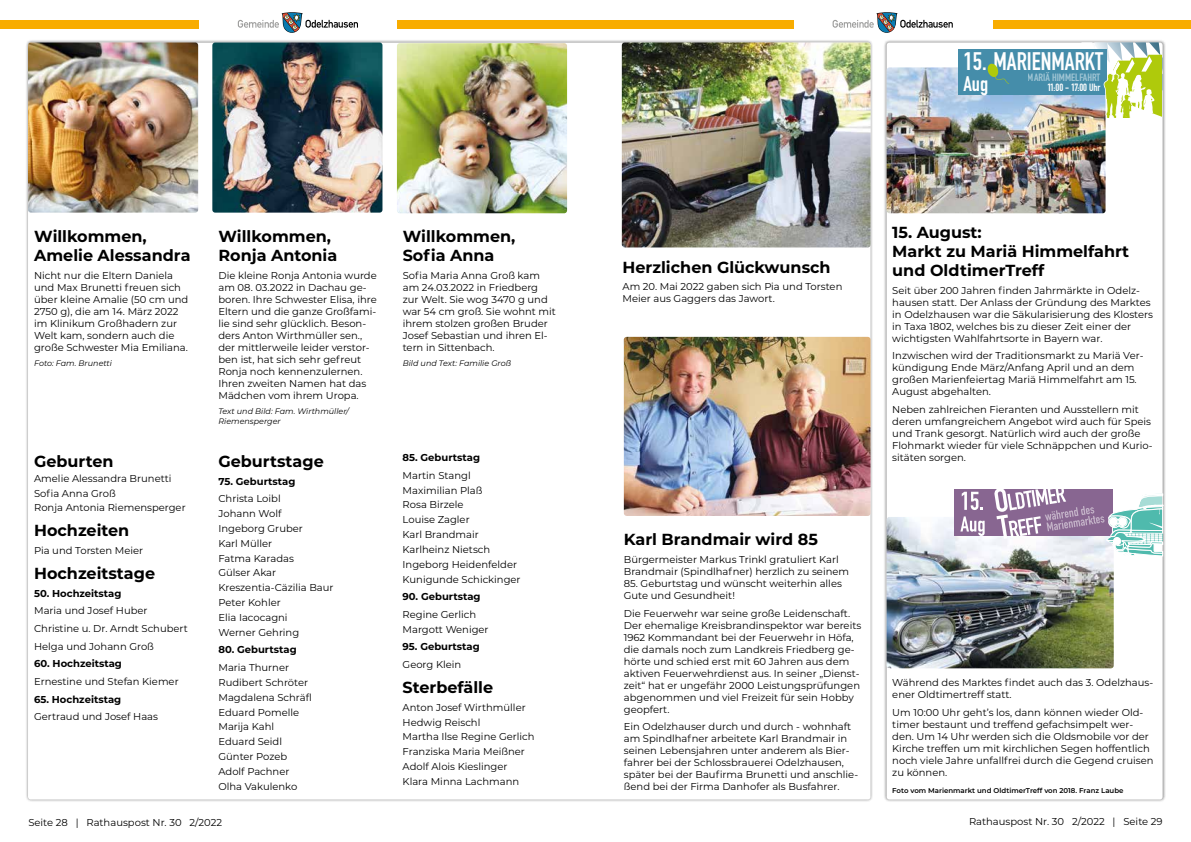
<style>
.page{position:relative;width:1191px;height:842px;background:#fff}
.page>*{position:absolute;margin:0;border:0;box-sizing:border-box;transform-origin:0 0}
.t1{font:25px "DIN Engschrift Std";color:#fff}
.t2{font:20.8px "DIN Engschrift Std";color:#fff}
.t3{font:700 16px/19.2px "Montserrat";color:#000}
.t4{font:10.4px/10.3px "DIN Engschrift Std";color:#fff;text-align:right;scale:1.06 1}
.t5{font:10px/12px "Montserrat";color:#000}
.t6{font:700 10px "Montserrat";color:#000}
.t7{font:italic 8px/9.6px "Montserrat";color:#000}
.t8{font:600 7px "Montserrat";color:#000}
</style>
<div class="page">
<svg style="left:832px;top:12px;width:120px;height:21px"></svg>
<svg style="left:238px;top:12px;width:120px;height:21px"></svg>
<div style="left:993px;top:20px;width:198px;height:9px;background:#f8ac00"></div>
<div style="left:0;top:20px;width:198px;height:9px;background:#f8ac00"></div>
<div style="left:397px;top:20px;width:397px;height:9px;background:#f8ac00"></div>
<div style="left:883px;top:39px;width:282px;height:764px;background:#000;opacity:.5"></div>
<div style="left:886px;top:43px;width:276px;height:756px;background:#fff;border-radius:3px"></div>
<img style="left:886px;top:67px;width:219px;height:146px">
<img style="left:886px;top:517px;width:227px;height:151px">
<img style="left:28px;top:42px;width:170px;height:171px">
<img style="left:212px;top:43px;width:170px;height:170px">
<img style="left:397px;top:43px;width:170px;height:170px">
<div style="left:954px;top:489px;width:159px;height:46px;background:#886691"></div>
<svg style="left:961px;top:492px;width:22px;height:18px"></svg>
<svg style="left:960px;top:516px;width:24px;height:20px"></svg>
<svg style="left:994px;top:485px;width:169px;height:71px"></svg>
<div style="left:957px;top:49px;width:149px;height:45px;background:#458daa"></div>
<svg style="left:1081px;top:42px;width:81px;height:75px"></svg>
<svg style="left:987px;top:63px;width:22px;height:21px"></svg>
<img style="left:622px;top:42px;width:248px;height:205px">
<img style="left:624px;top:337px;width:246px;height:179px">
<h3 class="t3" style="left:34px;top:226px;width:158px">Willkommen,<br>Amelie Alessandra</h3>
<p class="t5" style="left:34px;top:269px;width:156px">Nicht nur die Eltern Daniela und Max Brunetti freuen sich über kleine Amalie (50 cm und<br>2750 g), die am 14. März 2022 im Klinikum Großhadern zur<br>Welt kam, sondern auch die große Schwester Mia Emiliana.</p>
<p class="t7" style="left:34px;top:358px;width:79px">Foto: Fam. Brunetti</p>
<h3 class="t3" style="left:34px;top:451px;width:81px">Geburten</h3>
<p class="t5" style="left:34px;top:470px;width:153px;line-height:14.8px">Amelie Alessandra Brunetti<br>Sofia Anna Groß<br>Ronja Antonia Riemensperger</p>
<h3 class="t3" style="left:34px;top:520px;width:97px">Hochzeiten</h3>
<p class="t5" style="left:34px;top:544px;width:111px">Pia und Torsten Meier</p>
<h3 class="t3" style="left:34px;top:563px;width:123px">Hochzeitstage</h3>
<p class="t6" style="left:34px;top:586px;width:89px">50. Hochzeitstag</p>
<p class="t5" style="left:34px;top:601px;width:155px;line-height:17.7px">Maria und Josef Huber<br>Christine u. Dr. Arndt Schubert<br>Helga und Johann Groß</p>
<p class="t6" style="left:34px;top:656px;width:89px">60. Hochzeitstag</p>
<p class="t5" style="left:34px;top:675px;width:146px">Ernestine und Stefan Kiemer</p>
<p class="t6" style="left:34px;top:692px;width:89px">65. Hochzeitstag</p>
<p class="t5" style="left:34px;top:710px;width:125px">Gertraud und Josef Haas</p>
<h3 class="t3" style="left:218px;top:226px;width:120px">Willkommen,<br>Ronja Antonia</h3>
<p class="t5" style="left:218px;top:269px;width:160px">Die kleine Ronja Antonia wurde am 08. 03.2022 in Dachau ge&shy;boren. Ihre Schwester Elisa, ihre<br>Eltern und die ganze Großfami&shy;lie sind sehr glücklich. Beson&shy;ders Anton Wirthmüller sen., der mittlerweile leider verstor&shy;ben ist, hat sich sehr gefreut<br>Ronja noch kennenzulernen.<br>Ihren zweiten Namen hat das<br>Mädchen vom ihrem Uropa.</p>
<p class="t7" style="left:218px;top:406px;width:132px">Text und Bild: Fam. Wirthmüller/<br>Riemensperger</p>
<h3 class="t3" style="left:218px;top:451px;width:107px">Geburtstage</h3>
<p class="t6" style="left:218px;top:474px;width:78px">75. Geburtstag</p>
<p class="t5" style="left:218px;top:491px;width:117px;line-height:14.8px">Christa Loibl<br>Johann Wolf<br>Ingeborg Gruber<br>Karl Müller<br>Fatma Karadas<br>Gülser Akar<br>Kreszentia-Cäzilia Baur<br>Peter Kohler<br>Elia Iacocagni<br>Werner Gehring</p>
<p class="t6" style="left:218px;top:643px;width:80px">80. Geburtstag</p>
<p class="t5" style="left:218px;top:660px;width:95px;line-height:14.8px">Maria Thurner<br>Rudibert Schröter<br>Magdalena Schräfl<br>Eduard Pomelle<br>Marija Kahl<br>Eduard Seidl<br>Günter Pozeb<br>Adolf Pachner<br>Olha Vakulenko</p>
<h3 class="t3" style="left:403px;top:226px;width:114px">Willkommen,<br>Sofia Anna</h3>
<p class="t5" style="left:403px;top:269px;width:155px">Sofia Maria Anna Groß kam am 24.03.2022 in Friedberg zur Welt. Sie wog 3470 g und war 54 cm groß. Sie wohnt mit ihrem stolzen großen Bruder<br>Josef Sebastian und ihren El&shy;tern in Sittenbach.</p>
<p class="t7" style="left:403px;top:358px;width:110px">Bild und Text: Familie Groß</p>
<p class="t6" style="left:402px;top:450px;width:79px">85. Geburtstag</p>
<p class="t5" style="left:402px;top:467px;width:119px;line-height:14.8px">Martin Stangl<br>Maximilian Plaß<br>Rosa Birzele<br>Louise Zagler<br>Karl Brandmair<br>Karlheinz Nietsch<br>Ingeborg Heidenfelder<br>Kunigunde Schickinger</p>
<p class="t6" style="left:402px;top:589px;width:79px">90. Geburtstag</p>
<p class="t5" style="left:402px;top:607px;width:88px;line-height:14.8px">Regine Gerlich<br>Margott Weniger</p>
<p class="t6" style="left:402px;top:640px;width:79px">95. Geburtstag</p>
<p class="t5" style="left:402px;top:658px;width:60px">Georg Klein</p>
<h3 class="t3" style="left:402px;top:677px;width:92px">Sterbefälle</h3>
<p class="t5" style="left:402px;top:699px;width:133px;line-height:14.8px">Anton Josef Wirthmüller<br>Hedwig Reischl<br>Martha Ilse Regine Gerlich<br>Franziska Maria Meißner<br>Adolf Alois Kieslinger<br>Klara Minna Lachmann</p>
<h1 class="t1" style="left:963px;top:46px;width:141px">15. MARIENMARKT</h1>
<h2 class="t2" style="left:963px;top:72px;width:26px">Aug</h2>
<p class="t4" style="left:1028px;top:72px;width:70px">MARIÄ HIMMELFAHRT<br>11:00 - 17:00 Uhr</p>
<h3 class="t3" style="left:622px;top:257px;width:210px">Herzlichen Glückwunsch</h3>
<p class="t5" style="left:622px;top:281px;width:221px">Am 20. Mai 2022 gaben sich Pia und Torsten<br>Meier aus Gaggers das Jawort.</p>
<h3 class="t3" style="left:624px;top:529px;width:195px">Karl Brandmair wird 85</h3>
<p class="t5" style="left:624px;top:553px;width:227px">Bürgermeister Markus Trinkl gratuliert Karl<br>Brandmair (Spindlhafner) herzlich zu seinem</p>
<p class="t5" style="left:624px;top:577px;width:219px">85. Geburtstag und wünscht weiterhin alles<br>Gute und Gesundheit!</p>
<p class="t5" style="left:624px;top:607px;width:239px">Die Feuerwehr war seine große Leidenschaft.<br>Der ehemalige Kreisbrandinspektor war bereits 1962 Kommandant bei der Feuerwehr in Höfa, die damals noch zum Landkreis Friedberg ge&shy;hörte und schied erst mit 60 Jahren aus dem aktiven Feuerwehrdienst aus. In seiner „Dienst&shy;zeit“ hat er ungefähr 2000 Leistungsprüfungen abgenommen und viel Freizeit für sein Hobby geopfert.</p>
<p class="t5" style="left:624px;top:720px;width:236px">Ein Odelzhauser durch und durch - wohnhaft am Spindlhafner arbeitete Karl Brandmair in seinen Lebensjahren unter anderem als Bier&shy;fahrer bei der Schlossbrauerei Odelzhausen, später bei der Baufirma Brunetti und anschlie&shy;ßend bei der Firma Danhofer als Busfahrer.</p>
<h3 class="t3" style="left:892px;top:221px;width:238px">15. August:<br>Markt zu Mariä Himmelfahrt und OldtimerTreff</h3>
<p class="t5" style="left:892px;top:284px;width:262px">Seit über 200 Jahren finden Jahrmärkte in Odelz&shy;hausen statt. Der Anlass der Gründung des Marktes in Odelzhausen war die Säkularisierung des Klosters in Taxa 1802, welches bis zu dieser Zeit einer der wichtigsten Wahlfahrtsorte in Bayern war.</p>
<p class="t5" style="left:892px;top:349px;width:253px">Inzwischen wird der Traditionsmarkt zu Mariä Ver&shy;kündigung Ende März/Anfang April und an dem großen Marienfeiertag Mariä Himmelfahrt am 15.<br>August abgehalten.</p>
<p class="t5" style="left:892px;top:403px;width:262px">Neben zahlreichen Fieranten und Ausstellern mit deren umfangreichem Angebot wird auch für Speis und Trank gesorgt. Natürlich wird auch der große Flohmarkt wieder für viele Schnäppchen und Kurio&shy;sitäten sorgen.</p>
<p class="t5" style="left:892px;top:676px;width:262px">Während des Marktes findet auch das 3. Odelzhaus&shy;ener Oldtimertreff statt.</p>
<p class="t5" style="left:892px;top:706px;width:263px">Um 10:00 Uhr geht’s los, dann können wieder Old&shy;timer bestaunt und treffend gefachsimpelt wer&shy;den. Um 14 Uhr werden sich die Oldsmobile vor der Kirche treffen um mit kirchlichen Segen hoffentlich noch viele Jahre unfallfrei durch die Gegend cruisen zu können.</p>
<p class="t8" style="left:892px;top:786px;width:233px">Foto vom Marienmarkt und OldtimerTreff von 2018. Franz Laube</p>
<p class="t5" style="left:28px;top:816px;width:195px">Seite 28 | Rathauspost Nr. 30 2/2022</p>
<p class="t5" style="left:969px;top:815px;width:195px">Rathauspost Nr. 30 2/2022 | Seite 29</p>
</div>
